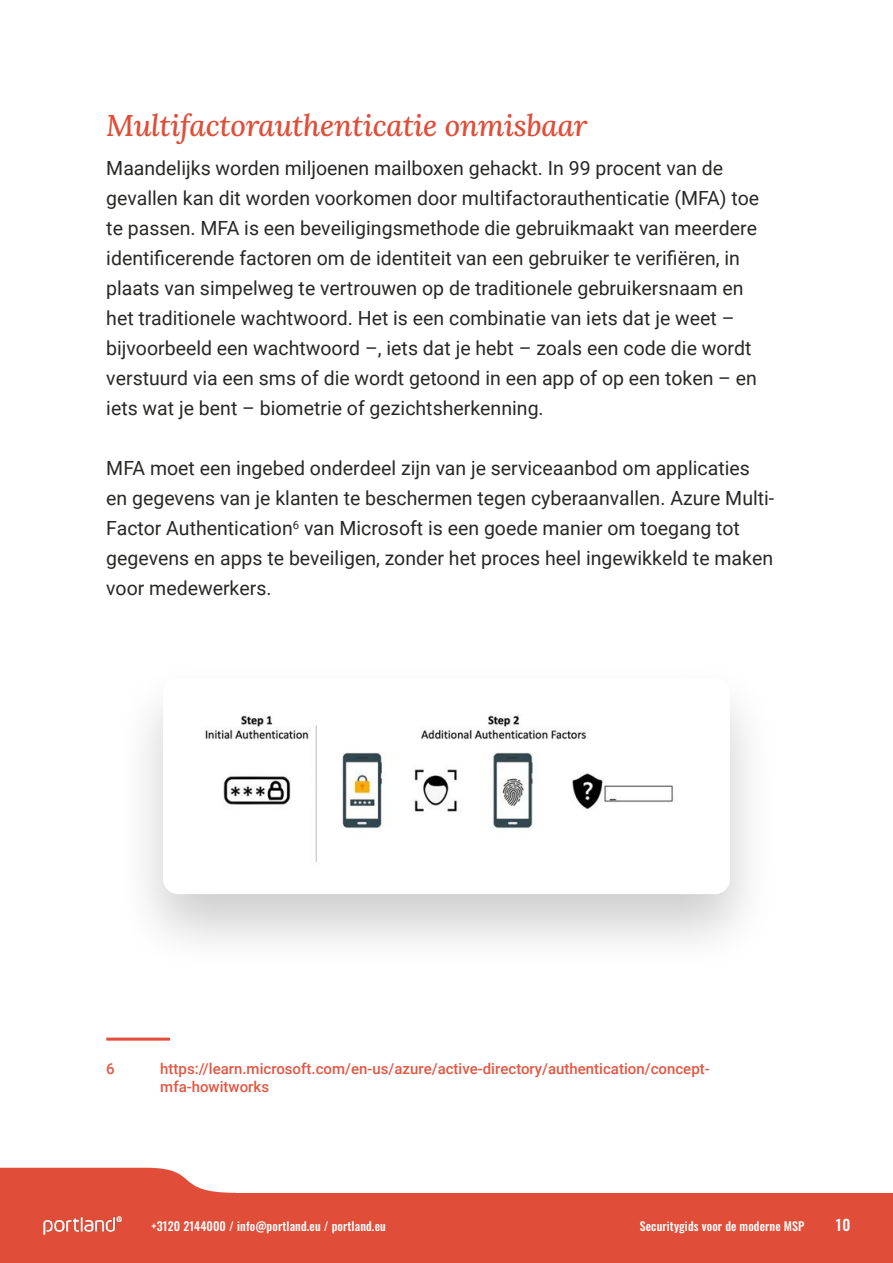
<style>
.page{position:relative;width:893px;height:1263px;background:#fff}
.page>*{position:absolute;margin:0;border:0;box-sizing:border-box;transform-origin:0 0}
.t1{font:italic 500 30px "Lora";letter-spacing:-.01em;color:#e04e39}
.t2{font:19.5px/30px "Roboto";color:#282827}
.t3{font:500 15px/18px "Roboto";color:#e25743}
.t4{font:500 15px "Oswald";color:#fff}
.t5{font:500 12px "Oswald";letter-spacing:.01em;color:#fff}
</style>
<div class="page">
<div style="left:0;top:1193px;width:893px;height:70px;background:#e04e39"></div>
<svg style="left:0;top:1168px;width:236px;height:67px"></svg>
<img style="left:44px;top:1216px;width:77px;height:18px">
<hr style="left:106px;top:1037px;width:64px;height:3px;background:#e04e39">
<div style="left:113px;top:658px;width:667px;height:316px;background:#000;opacity:.2"></div>
<div style="left:163px;top:678px;width:567px;height:216px;background:#fff;border-radius:15px"></div>
<img style="left:205px;top:715px;width:469px;height:148px">
<h1 class="t1" style="left:106px;top:105px;width:483px">Multifactorauthenticatie onmisbaar</h1>
<p class="t2" style="left:106px;top:152px;width:654px">Maandelijks worden miljoenen mailboxen gehackt. In 99 procent van de gevallen kan dit worden voorkomen door multifactorauthenticatie (MFA) toe te passen. MFA is een beveiligingsmethode die gebruikmaakt van meerdere identificerende factoren om de identiteit van een gebruiker te verifiëren, in plaats van simpelweg te vertrouwen op de traditionele gebruikersnaam en het traditionele wachtwoord. Het is een combinatie van iets dat je weet – bijvoorbeeld een wachtwoord –, iets dat je hebt – zoals een code die wordt verstuurd via een sms of die wordt getoond in een app of op een token – en iets wat je bent – biometrie of gezichtsherkenning.</p>
<p class="t2" style="left:106px;top:452px;width:669px">MFA moet een ingebed onderdeel zijn van je serviceaanbod om applicaties en gegevens van je klanten te beschermen tegen cyberaanvallen. Azure Multi-Factor Authentication<sup>6</sup> van Microsoft is een goede manier om toegang tot gegevens en apps te beveiligen, zonder het proces heel ingewikkeld te maken voor medewerkers.</p>
<p class="t3" style="left:106px;top:1059px;width:10px">6</p>
<p class="t3" style="left:160px;top:1059px;width:551px">https://learn.microsoft.com/en-us/azure/active-directory/authentication/concept&shy;mfa-howitworks</p>
<p class="t5" style="left:152px;top:1220px;width:236px">+3120 2144000 / info@portland.eu / portland.eu</p>
<p class="t5" style="left:640px;top:1220px;width:166px">Securitygids voor de moderne MSP</p>
<p class="t4" style="left:836px;top:1217px;width:16px">10</p>
</div>
